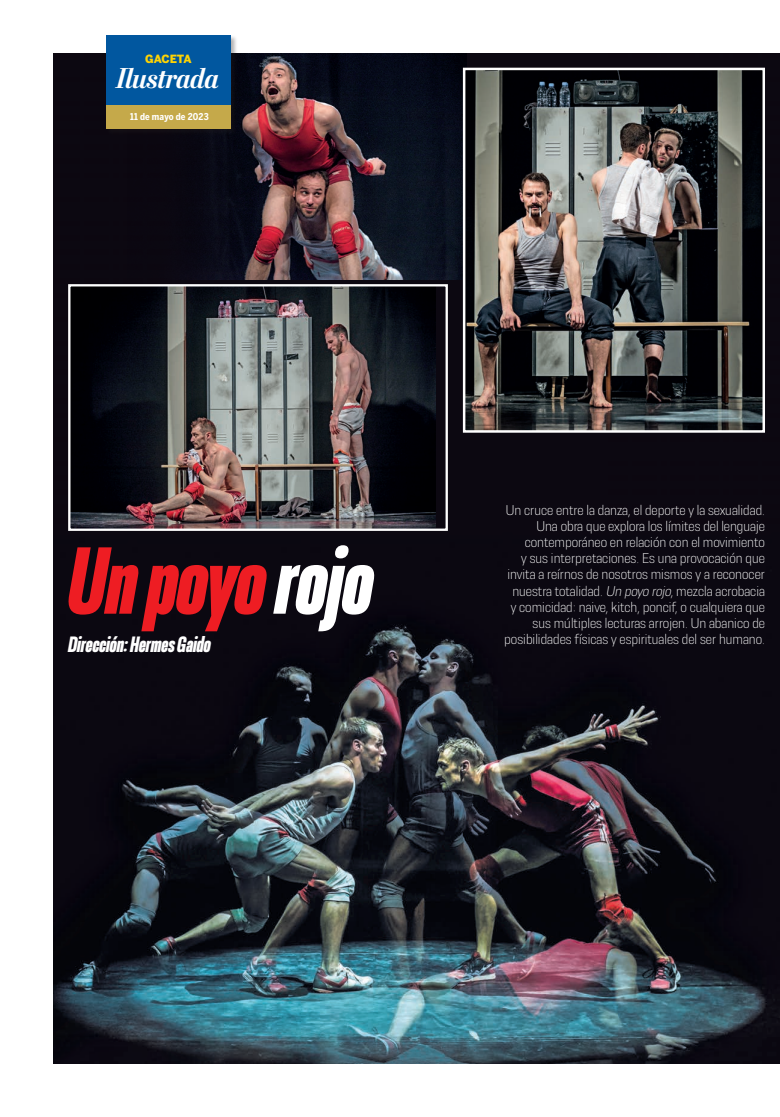
<style>
.page{position:relative;width:780px;height:1117px;background:#fff}
.page>*{position:absolute;margin:0;border:0;box-sizing:border-box;transform-origin:0 0}
.t1{font:italic 900 condensed 100.62px "Resolve";color:#ee1d23}
.t2{font:italic 700 28.75px "Stilson";letter-spacing:.005em;color:#fff}
.t3{font:italic 900 condensed 23.5px "Resolve";color:#fff}
.t4{font:15px/16.1px "Resolve Light Nrw";color:#fff;text-align:right}
.t5{font:900 11.25px "Benton Sans";letter-spacing:-.02em;color:#fed304}
.t6{font:700 9.38px "Benton Sans Cond";letter-spacing:.015em;color:#fff}
.s1{color:#fff}
.s2{font-style:italic}
</style>
<div class="page">
<img style="left:53px;top:53px;width:726px;height:1010px">
<img style="left:128px;top:54px;width:338px;height:225px">
<img style="left:71px;top:287px;width:364px;height:240px">
<div style="left:68px;top:284px;width:380px;height:246px;border:2px solid #fff"></div>
<img style="left:466px;top:71px;width:295px;height:358px">
<div style="left:463px;top:68px;width:301px;height:364px;border:2px solid #fff"></div>
<div style="left:106px;top:35px;width:132px;height:101px;background:#231f20;opacity:.35"></div>
<div style="left:106px;top:35px;width:124px;height:94px;background:#01579f"></div>
<div style="left:106px;top:105px;width:124px;height:24px;background:#c5a94a"></div>
<p class="t5" style="left:145px;top:52px;width:48px">GACETA</p>
<h2 class="t2" style="left:117px;top:61px;width:103px">Ilustrada</h2>
<p class="t6" style="left:130px;top:111px;width:80px">11 de mayo de 2023</p>
<h1 class="t1" style="left:68px;top:527px;width:306px">Un poyo <span class="s1">rojo</span></h1>
<h3 class="t3" style="left:68px;top:632px;width:144px">Dirección: Hermes Gaido</h3>
<p class="t4" style="left:504px;top:501px;width:262px">Un cruce entre la danza, el deporte y la sexualidad.<br>Una obra que explora los límites del lenguaje contemporáneo en relación con el movimiento<br>y sus interpretaciones. Es una provocación que invita a reírnos de nosotros mismos y a reconocer nuestra totalidad. <span class="s2">Un poyo rojo</span>, mezcla acrobacia y comicidad: naive, kitch, poncif, o cualquiera que sus múltiples lecturas arrojen. Un abanico de posibilidades físicas y espirituales del ser humano.</p>
</div>
